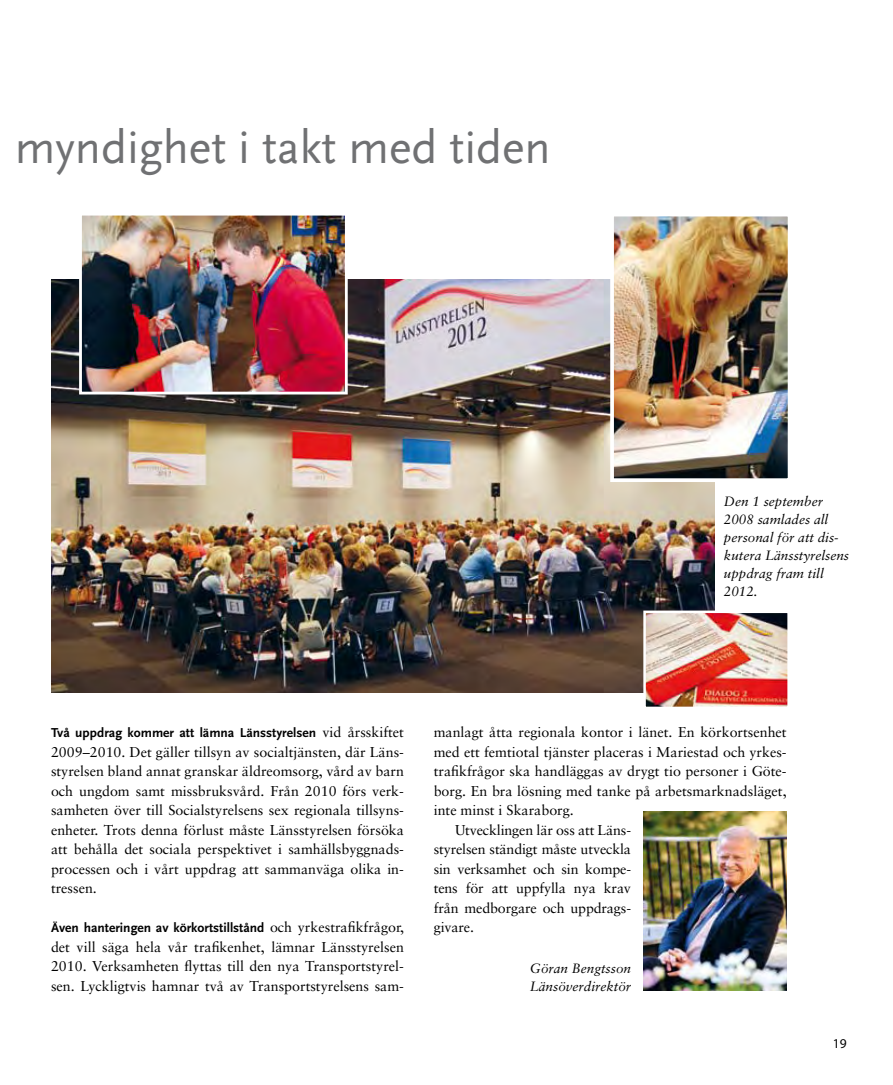
<style>
.page{position:relative;width:893px;height:1085px;background:#fff}
.page>*{position:absolute;margin:0;border:0;box-sizing:border-box;transform-origin:0 0}
.t1{font:48px "Scala Sans";color:#707173}
.t2{font:14.25px/19.5px "Sabon";color:#000;text-align:justify}
.t3{font:italic 13.5px/18px "Sabon";color:#000}
.t4{font:700 13.5px "Scala Sans";color:#000}
.t5{font:13.5px "Myriad Pro";color:#000}
.s1{font-family:"Sabon";font-weight:400;font-size:14.25px}
</style>
<div class="page">
<img style="left:644px;top:811px;width:143px;height:179px">
<img style="left:51px;top:279px;width:663px;height:413px">
<img style="left:646px;top:613px;width:141px;height:93px">
<div style="left:643px;top:610px;width:147px;height:99px;border:2px solid #fff"></div>
<img style="left:615px;top:218px;width:171px;height:259px">
<div style="left:610px;top:213px;width:181px;height:269px;border:4px solid #fff"></div>
<img style="left:83px;top:217px;width:261px;height:173px">
<div style="left:79px;top:213px;width:269px;height:181px;border:3px solid #fff"></div>
<h1 class="t1" style="left:15px;top:122px;width:537px">myndighet i takt med tiden</h1>
<p class="t3" style="left:724px;top:492px;width:127px">Den 1 september<br>2008 samlades all personal för att dis&shy;kutera Länsstyrelsens uppdrag fram till<br>2012.</p>
<p class="t4" style="left:51px;top:725px;width:354px">Två uppdrag kommer att lämna Länsstyrelsen <span class="s1">vid årsskiftet</span></p>
<p class="t2" style="left:51px;top:741px;width:354px">2009–2010. Det gäller tillsyn av socialtjänsten, där Läns&shy;styrelsen bland annat granskar äldreomsorg, vård av barn och ungdom samt missbruksvård. Från 2010 förs verk&shy;samheten över till Socialstyrelsens sex regionala tillsyns&shy;enheter. Trots denna förlust måste Länsstyrelsen försöka att behålla det sociala perspektivet i samhällsbyggnads&shy;processen och i vårt uppdrag att sammanväga olika in&shy;tressen.</p>
<p class="t4" style="left:51px;top:920px;width:354px">Även hanteringen av körkortstillstånd <span class="s1">och yrkestrafikfrågor,</span></p>
<p class="t2" style="left:51px;top:936px;width:354px">det vill säga hela vår trafikenhet, lämnar Länsstyrelsen 2010. Verksamheten flyttas till den nya Transportstyrel&shy;sen. Lyckligtvis hamnar två av Transportstyrelsens sam-</p>
<p class="t2" style="left:434px;top:722px;width:354px">manlagt åtta regionala kontor i länet. En körkortsenhet</p>
<p class="t2" style="left:434px;top:741px;width:354px">med ett femtiotal tjänster placeras i Mariestad och yrkes-</p>
<p class="t2" style="left:434px;top:761px;width:354px">trafikfrågor ska handläggas av drygt tio personer i Göte-</p>
<p class="t2" style="left:434px;top:780px;width:354px">borg. En bra lösning med tanke på arbetsmarknadsläget,</p>
<p class="t2" style="left:434px;top:800px;width:142px">inte minst i Skaraborg.</p>
<p class="t2" style="left:455px;top:819px;width:176px">Utvecklingen lär oss att Läns-</p>
<p class="t2" style="left:434px;top:839px;width:199px">styrelsen ständigt måste utveckla</p>
<p class="t2" style="left:434px;top:858px;width:199px">sin verksamhet och sin kompe-</p>
<p class="t2" style="left:434px;top:878px;width:199px">tens för att uppfylla nya krav</p>
<p class="t2" style="left:434px;top:897px;width:199px">från medborgare och uppdrags-</p>
<p class="t2" style="left:434px;top:917px;width:42px">givare.</p>
<p class="t3" style="left:530px;top:958px;width:103px">Göran Bengtsson<br>Länsöverdirektör</p>
<p class="t5" style="left:833px;top:1034px;width:15px">19</p>
</div>
